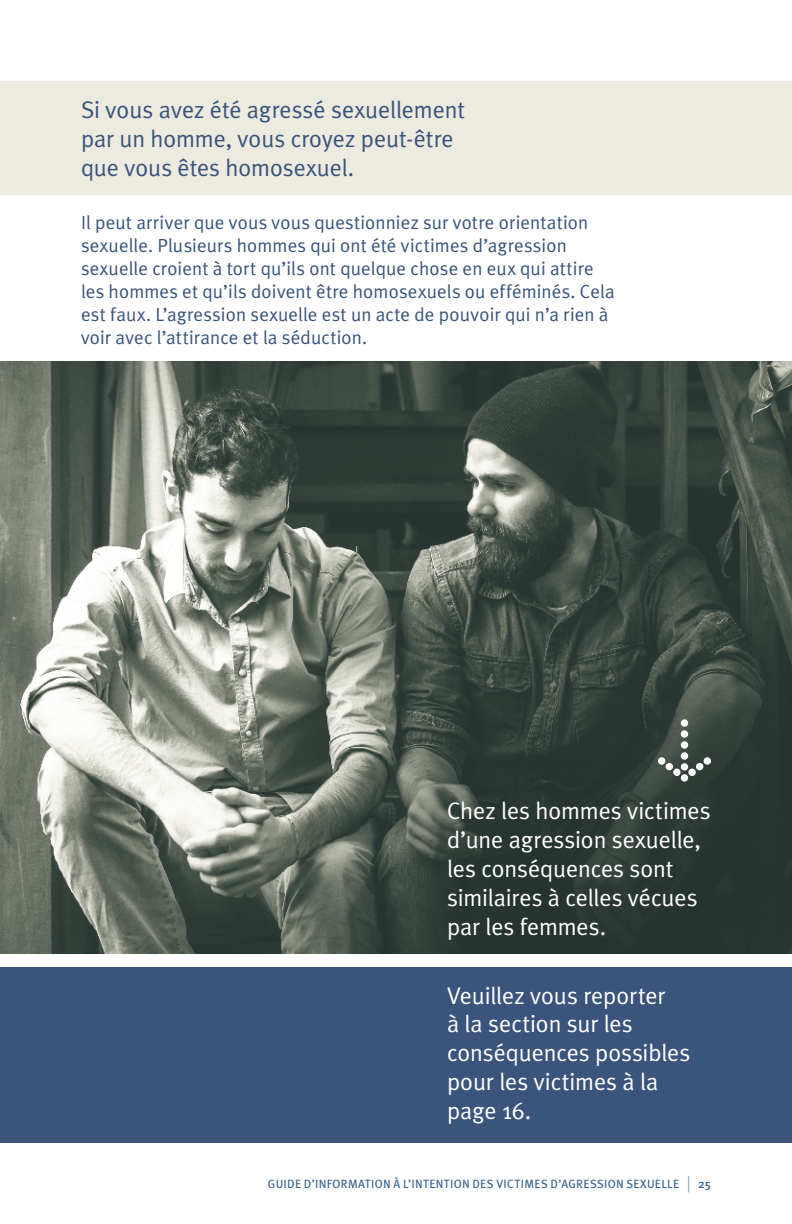
<style>
.page{position:relative;width:792px;height:1224px;background:#fff}
.page>*{position:absolute;margin:0;border:0;box-sizing:border-box;transform-origin:0 0}
.t1{font:24px/28.8px "Meta Plus Normal";letter-spacing:-.005em;color:#fff}
.t2{font:24px/28.8px "Meta Plus Normal";letter-spacing:-.005em;color:#3a547c}
.t3{font:19px/23px "Meta Plus Normal";letter-spacing:.005em;color:#3a547c}
.t4{font:12px "Meta Plus";letter-spacing:.025em;color:#33628d}
.s1{font-size:21px;color:#809db8}
.s2{font-weight:500}
</style>
<div class="page">
<img style="left:0;top:362px;width:792px;height:592px">
<div style="left:0;top:81px;width:792px;height:113px;background:#edebdf"></div>
<div style="left:0;top:968px;width:792px;height:175px;background:#3a547c"></div>
<svg style="left:658px;top:719px;width:53px;height:63px"></svg>
<p class="t2" style="left:81px;top:95px;width:386px">Si vous avez été agressé sexuellement par un homme, vous croyez peut-être que vous êtes homosexuel.</p>
<p class="t3" style="left:81px;top:211px;width:535px">Il peut arriver que vous vous questionniez sur votre orientation sexuelle. Plusieurs hommes qui ont été victimes d’agression sexuelle croient à tort qu’ils ont quelque chose en eux qui attire les hommes et qu’ils doivent être homosexuels ou efféminés. Cela est faux. L’agression sexuelle est un acte de pouvoir qui n’a rien à voir avec l’attirance et la séduction.</p>
<p class="t1" style="left:447px;top:796px;width:265px">Chez les hommes victimes d’une agression sexuelle, les conséquences sont similaires à celles vécues par les femmes.</p>
<p class="t1" style="left:447px;top:981px;width:245px">Veuillez vous reporter<br>à la section sur les conséquences possibles pour les victimes à la page 16.</p>
<p class="t4" style="left:268px;top:1177px;width:445px">GUIDE D’INFORMATION À L’INTENTION DES VICTIMES D’AGRESSION SEXUELLE <span class="s1">|</span> <span class="s2">25</span></p>
</div>
